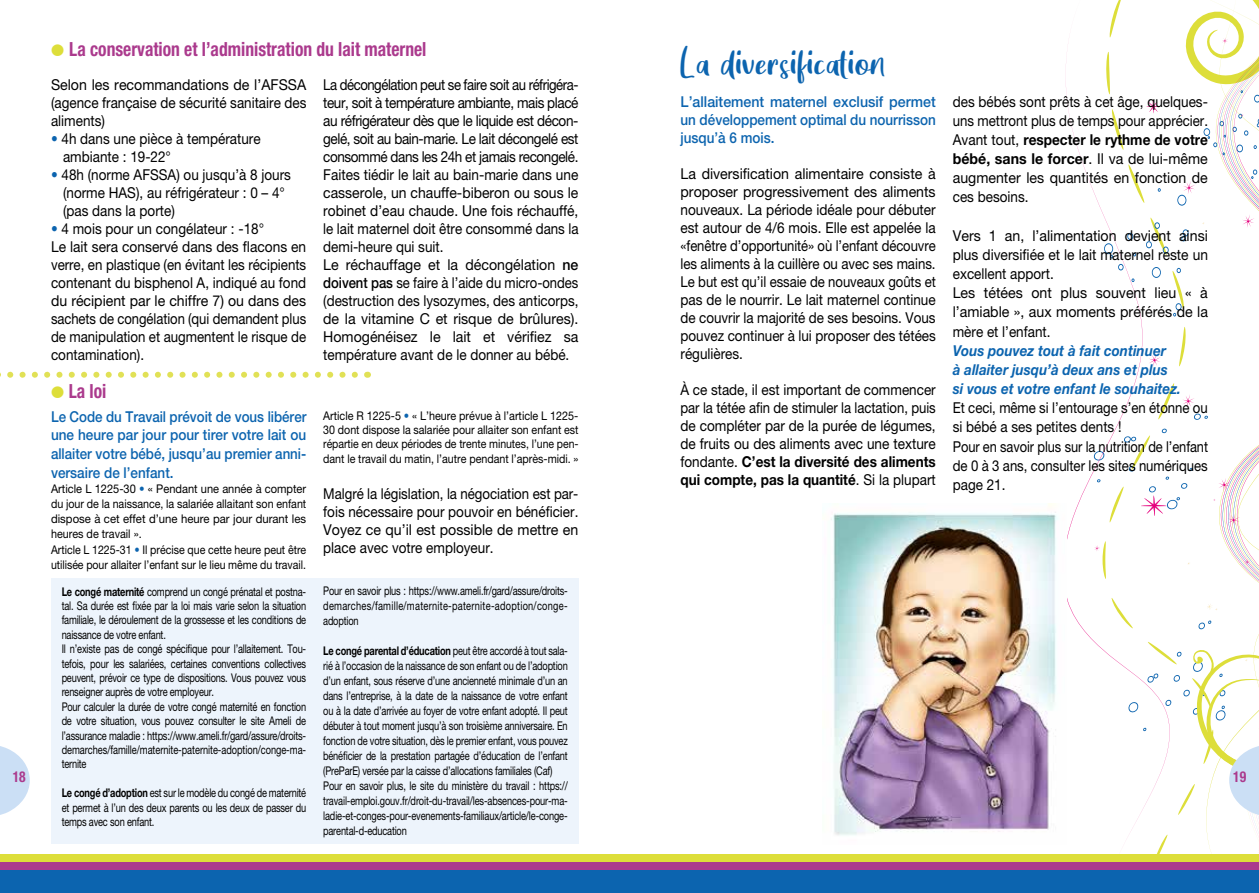
<style>
.page{position:relative;width:1259px;height:893px;background:#fff}
.page>*{position:absolute;margin:0;border:0;box-sizing:border-box;transform-origin:0 0}
.t1{font:24px "Great Wishes";letter-spacing:.04em;color:#0c64af}
.t2{font:700 condensed 19.5px "Helvetica Neue LT Std";color:#ab3a8d;scale:.9 1}
.t3{font:15px/18px "Helvetica Neue LT Std";color:#000;scale:.9 1}
.t4{font:15px/18px "Helvetica Neue LT Std";color:#000;text-align:justify;scale:.94 1}
.t5{font:15px/18px "Helvetica Neue LT Std";color:#000;scale:.87 1}
.t6{font:15px/19.2px "Helvetica Neue LT Std";color:#000;scale:.88 1}
.t7{font:500 15px/18.8px "Helvetica Neue LT Std";color:#0c64af;text-align:justify;scale:.89 1}
.t8{font:italic 700 15px/19.2px "Helvetica Neue LT Std";color:#0c64af;scale:.9 1}
.t9{font:500 15px/18px "Helvetica Neue LT Std";color:#0c64af;text-align:justify;scale:.94 1}
.t10{font:700 condensed 15px "Helvetica Neue LT Std";color:#ab3a8d;scale:.9 1}
.t11{font:12px/14.4px "Helvetica Neue LT Std";letter-spacing:-.02em;color:#000;scale:.77 1}
.t12{font:12px/15.1px "Helvetica Neue LT Std";color:#000;scale:.92 1}
.t13{font:12px/14.4px "Helvetica Neue LT Std";letter-spacing:-.02em;color:#000;text-align:justify;scale:.9 1}
.s1{color:#ddde3a}
.s2{color:#0c64af}
.s3{font-weight:500}
.s4{font-weight:700}
</style>
<div class="page">
<div style="left:51px;top:578px;width:527px;height:266px;background:#edf4fc"></div>
<svg style="left:0;top:746px;width:30px;height:69px"></svg>
<svg style="left:1093px;top:0;width:166px;height:855px"></svg>
<svg style="left:0;top:372px;width:355px;height:6px"></svg>
<img style="left:831px;top:503px;width:227px;height:332px">
<div style="left:0;top:855px;width:1259px;height:16px;background:#ddde3a"></div>
<div style="left:0;top:863px;width:1259px;height:16px;background:#ab3a8d"></div>
<div style="left:0;top:871px;width:1259px;height:22px;background:#0c64af"></div>
<h2 class="t2" style="left:51px;top:38px;width:419px"><span class="s1">●</span> La conservation et l’administration du lait maternel</h2>
<p class="t4" style="left:51px;top:75px;width:273px">Selon les recommandations de l’AFSSA (agence française de sécurité sanitaire des aliments)</p>
<p class="t3" style="left:63px;top:129px;width:221px;text-indent:-12px"><span class="s2">•</span> 4h dans une pièce à température ambiante : 19-22°</p>
<p class="t3" style="left:63px;top:165px;width:255px;text-indent:-12px"><span class="s2">•</span> 48h (norme AFSSA) ou jusqu’à 8 jours (norme HAS), au réfrigérateur : 0 – 4° (pas dans la porte)</p>
<p class="t3" style="left:51px;top:219px;width:285px"><span class="s2">•</span> 4 mois pour un congélateur : -18°<br>Le lait sera conservé dans des flacons en verre, en plastique (en évitant les récipients contenant du bisphenol A, indiqué au fond du récipient par le chiffre 7) ou dans des sachets de congélation (qui demandent plus de manipulation et augmentent le risque de contamination).</p>
<h2 class="t2" style="left:51px;top:379px;width:63px"><span class="s1">●</span> La loi</h2>
<p class="t7" style="left:51px;top:407px;width:288px">Le Code du Travail prévoit de vous libérer une heure par jour pour tirer votre lait ou allaiter votre bébé, jusqu’au premier anni&shy;versaire de l’enfant.</p>
<p class="t12" style="left:51px;top:481px;width:279px">Article L 1225-30 <span class="s2">•</span> « Pendant une année à compter du jour de la naissance, la salariée allaitant son enfant dispose à cet effet d’une heure par jour durant les heures de travail ».<br>Article L 1225-31 <span class="s2">•</span> Il précise que cette heure peut être utilisée pour allaiter l’enfant sur le lieu même du travail.</p>
<p class="t5" style="left:323px;top:75px;width:295px">La décongélation peut se faire soit au réfrigéra&shy;teur, soit à température ambiante, mais placé au réfrigérateur dès que le liquide est décon&shy;gelé, soit au bain-marie. Le lait décongelé est consommé dans les 24h et jamais recongelé.<br>Faites tiédir le lait au bain-marie dans une casserole, un chauffe-biberon ou sous le robinet d’eau chaude. Une fois réchauffé, le lait maternel doit être consommé dans la demi-heure qui suit.<br>Le réchauffage et la décongélation <span class="s3">ne doivent pas</span> se faire à l’aide du micro-ondes (destruction des lysozymes, des anticorps, de la vitamine C et risque de brûlures).<br>Homogénéisez le lait et vérifiez sa température avant de le donner au bébé.</p>
<p class="t13" style="left:323px;top:408px;width:285px">Article R 1225-5 <span class="s2">•</span> « L’heure prévue à l’article L 1225- 30 dont dispose la salariée pour allaiter son enfant est répartie en deux périodes de trente minutes, l’une pen&shy;dant le travail du matin, l’autre pendant l’après-midi. »</p>
<p class="t6" style="left:323px;top:484px;width:291px;line-height:18px;text-align:justify">Malgré la législation, la négociation est par&shy;fois nécessaire pour pouvoir en bénéficier.<br>Voyez ce qu’il est possible de mettre en place avec votre employeur.</p>
<h1 class="t1" style="left:680px;top:56px;width:206px">La diversification</h1>
<p class="t9" style="left:680px;top:92px;width:273px">L’allaitement maternel exclusif permet un développement optimal du nourrisson jusqu’à 6 mois.</p>
<p class="t4" style="left:680px;top:164px;width:273px">La diversification alimentaire consiste à proposer progressivement des aliments nouveaux. La période idéale pour débuter est autour de 4/6 mois. Elle est appelée la «fenêtre d’opportunité» où l’enfant découvre les aliments à la cuillère ou avec ses mains.<br>Le but est qu’il essaie de nouveaux goûts et pas de le nourrir. Le lait maternel continue de couvrir la majorité de ses besoins. Vous pouvez continuer à lui proposer des tétées régulières.</p>
<p class="t3" style="left:680px;top:380px;width:285px;text-align:justify">À ce stade, il est important de commencer par la tétée afin de stimuler la lactation, puis de compléter par de la purée de légumes, de fruits ou des aliments avec une texture fondante. <span class="s4">C’est la diversité des aliments qui compte, pas la quantité</span>. Si la plupart</p>
<p class="t3" style="left:952px;top:92px;width:285px;line-height:19.2px;text-align:justify">des bébés sont prêts à cet âge, quelques&shy;uns mettront plus de temps pour apprécier.<br>Avant tout, <span class="s4">respecter le rythme de votre bébé, sans le forcer</span>. Il va de lui-même augmenter les quantités en fonction de ces besoins.</p>
<p class="t4" style="left:952px;top:226px;width:273px;line-height:19.2px;text-align:left">Vers 1 an, l’alimentation devient ainsi plus diversifiée et le lait maternel reste un excellent apport.<br>Les tétées ont plus souvent lieu « à l’amiable », aux moments préférés de la mère et l’enfant.</p>
<p class="t8" style="left:952px;top:340px;width:255px">Vous pouvez tout à fait continuer<br>à allaiter jusqu’à deux ans et plus si vous et votre enfant le souhaitez.</p>
<p class="t6" style="left:952px;top:398px;width:292px">Et ceci, même si l’entourage s’en étonne ou si bébé a ses petites dents !<br>Pour en savoir plus sur la nutrition de l’enfant de 0 à 3 ans, consulter les sites numériques page 21.</p>
<p class="t11" style="left:323px;top:583px;width:319px;line-height:15px;text-align:justify">Pour en savoir plus : https://www.ameli.fr/gard/assure/droits&shy;demarches/famille/maternite-paternite-adoption/conge&shy;adoption</p>
<p class="t11" style="left:323px;top:643px;width:319px;line-height:15px"><span class="s4">Le congé parental d’éducation</span> peut être accordé à tout sala&shy;rié à l’occasion de la naissance de son enfant ou de l’adoption d’un enfant, sous réserve d’une ancienneté minimale d’un an dans l’entreprise, à la date de la naissance de votre enfant ou à la date d’arrivée au foyer de votre enfant adopté. Il peut débuter à tout moment jusqu’à son troisième anniversaire. En fonction de votre situation, dès le premier enfant, vous pouvez bénéficier de la prestation partagée d’éducation de l’enfant (PreParE) versée par la caisse d’allocations familiales (Caf)<br>Pour en savoir plus, le site du ministère du travail : https:// travail-emploi.gouv.fr/droit-du-travail/les-absences-pour-ma&shy;ladie-et-conges-pour-evenements-familiaux/article/le-conge&shy;parental-d-education</p>
<p class="t11" style="left:62px;top:584px;width:319px"><span class="s4">Le congé maternité</span> comprend un congé prénatal et postna&shy;tal. Sa durée est fixée par la loi mais varie selon la situation familiale, le déroulement de la grossesse et les conditions de naissance de votre enfant.<br>Il n’existe pas de congé spécifique pour l’allaitement. Tou&shy;tefois, pour les salariées, certaines conventions collectives peuvent, prévoir ce type de dispositions. Vous pouvez vous renseigner auprès de votre employeur.<br>Pour calculer la durée de votre congé maternité en fonction de votre situation, vous pouvez consulter le site Ameli de l’assurance maladie : https://www.ameli.fr/gard/assure/droits&shy;demarches/famille/maternite-paternite-adoption/conge-ma&shy;ternite</p>
<p class="t11" style="left:62px;top:785px;width:319px;text-align:justify"><span class="s4">Le congé d’adoption</span> est sur le modèle du congé de maternité et permet à l’un des deux parents ou les deux de passer du temps avec son enfant.</p>
<p class="t10" style="left:13px;top:768px;width:16px">18</p>
<p class="t10" style="left:1233px;top:768px;width:16px">19</p>
</div>
